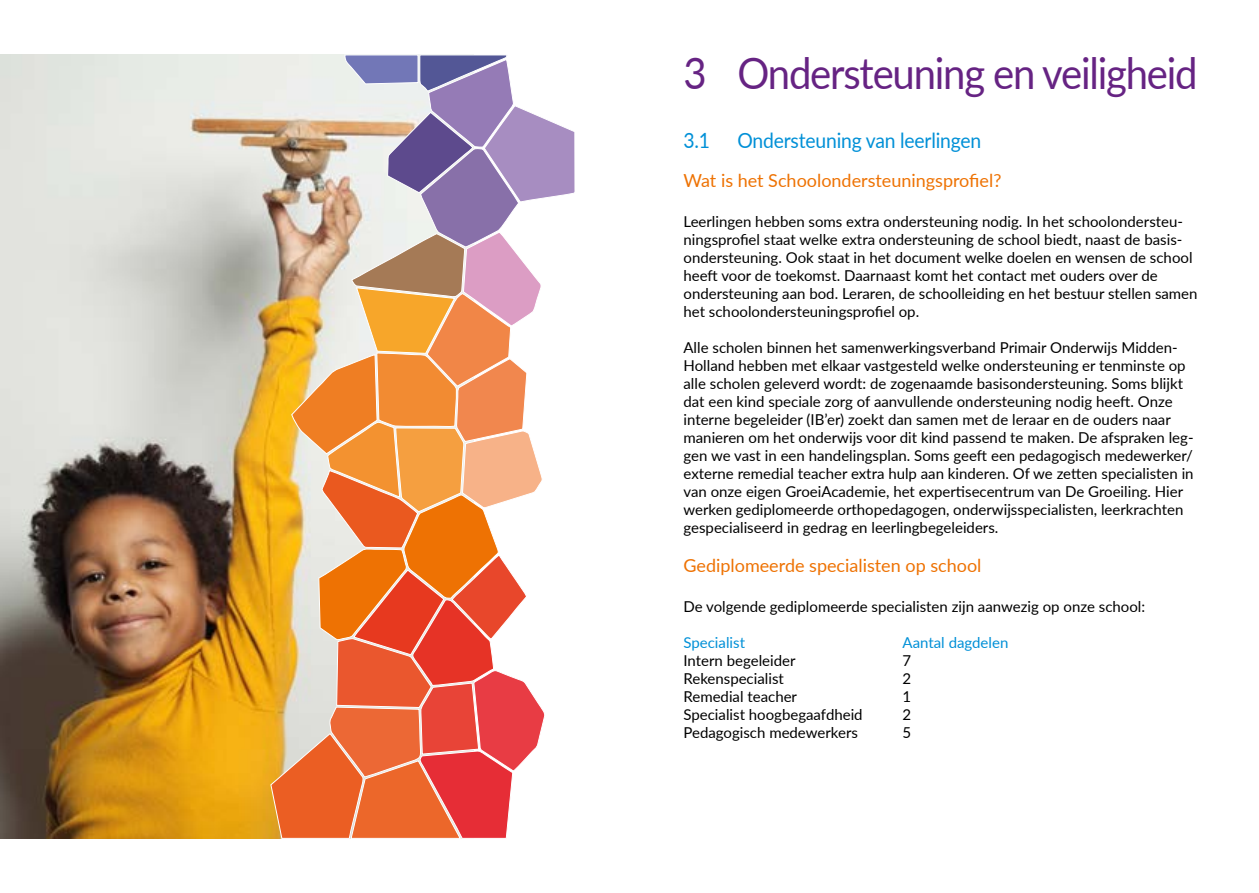
<style>
.page{position:relative;width:1259px;height:893px;background:#fff}
.page>*{position:absolute;margin:0;border:0;box-sizing:border-box;transform-origin:0 0}
.t1{font:43.5px "Lato";letter-spacing:-.03em;color:#662383;scale:.92 1}
.t2{font:21px "Lato";letter-spacing:-.01em;color:#0090d7;scale:.92 1}
.t3{font:18px "Lato";color:#ee7203}
.t4{font:15px/18px "Lato";color:#000}
.t5{font:15px "Lato";color:#0090d7}
</style>
<div class="page">
<img style="left:0;top:55px;width:270px;height:784px">
<svg style="left:270px;top:54px;width:305px;height:785px"></svg>
<h1 class="t1" style="left:683px;top:42px;width:560px">3 Ondersteuning en veiligheid</h1>
<h2 class="t2" style="left:683px;top:125px;width:30px">3.1</h2>
<h2 class="t2" style="left:737px;top:125px;width:266px">Ondersteuning van leerlingen</h2>
<p class="t3" style="left:683px;top:168px;width:319px">Wat is het Schoolondersteuningsprofiel?</p>
<p class="t4" style="left:683px;top:212px;width:515px">Leerlingen hebben soms extra ondersteuning nodig. In het schoolondersteu&shy;ningsprofiel staat welke extra ondersteuning de school biedt, naast de basis&shy;ondersteuning. Ook staat in het document welke doelen en wensen de school heeft voor de toekomst. Daarnaast komt het contact met ouders over de ondersteuning aan bod. Leraren, de schoolleiding en het bestuur stellen samen het schoolondersteuningsprofiel op.</p>
<p class="t4" style="left:683px;top:338px;width:512px">Alle scholen binnen het samenwerkingsverband Primair Onderwijs Midden-Holland hebben met elkaar vastgesteld welke ondersteuning er tenminste op alle scholen geleverd wordt: de zogenaamde basisondersteuning. Soms blijkt dat een kind speciale zorg of aanvullende ondersteuning nodig heeft. Onze interne begeleider (IB’er) zoekt dan samen met de leraar en de ouders naar manieren om het onderwijs voor dit kind passend te maken. De afspraken leg&shy;gen we vast in een handelingsplan. Soms geeft een pedagogisch medewerker/ externe remedial teacher extra hulp aan kinderen. Of we zetten specialisten in van onze eigen GroeiAcademie, het expertisecentrum van De Groeiling. Hier werken gediplomeerde orthopedagogen, onderwijsspecialisten, leerkrachten gespecialiseerd in gedrag en leerlingbegeleiders.</p>
<p class="t3" style="left:683px;top:553px;width:299px">Gediplomeerde specialisten op school</p>
<p class="t4" style="left:683px;top:597px;width:463px">De volgende gediplomeerde specialisten zijn aanwezig op onze school:</p>
<p class="t5" style="left:683px;top:632px;width:63px">Specialist</p>
<p class="t5" style="left:902px;top:632px;width:107px">Aantal dagdelen</p>
<p class="t4" style="left:683px;top:651px;width:114px">Intern begeleider</p>
<p class="t4" style="left:902px;top:651px;width:10px">7</p>
<p class="t4" style="left:683px;top:669px;width:102px">Rekenspecialist</p>
<p class="t4" style="left:902px;top:669px;width:10px">2</p>
<p class="t4" style="left:683px;top:687px;width:115px">Remedial teacher</p>
<p class="t4" style="left:902px;top:687px;width:10px">1</p>
<p class="t4" style="left:683px;top:705px;width:181px">Specialist hoogbegaafdheid</p>
<p class="t4" style="left:902px;top:705px;width:10px">2</p>
<p class="t4" style="left:683px;top:723px;width:176px">Pedagogisch medewerkers</p>
<p class="t4" style="left:902px;top:723px;width:10px">5</p>
</div>
